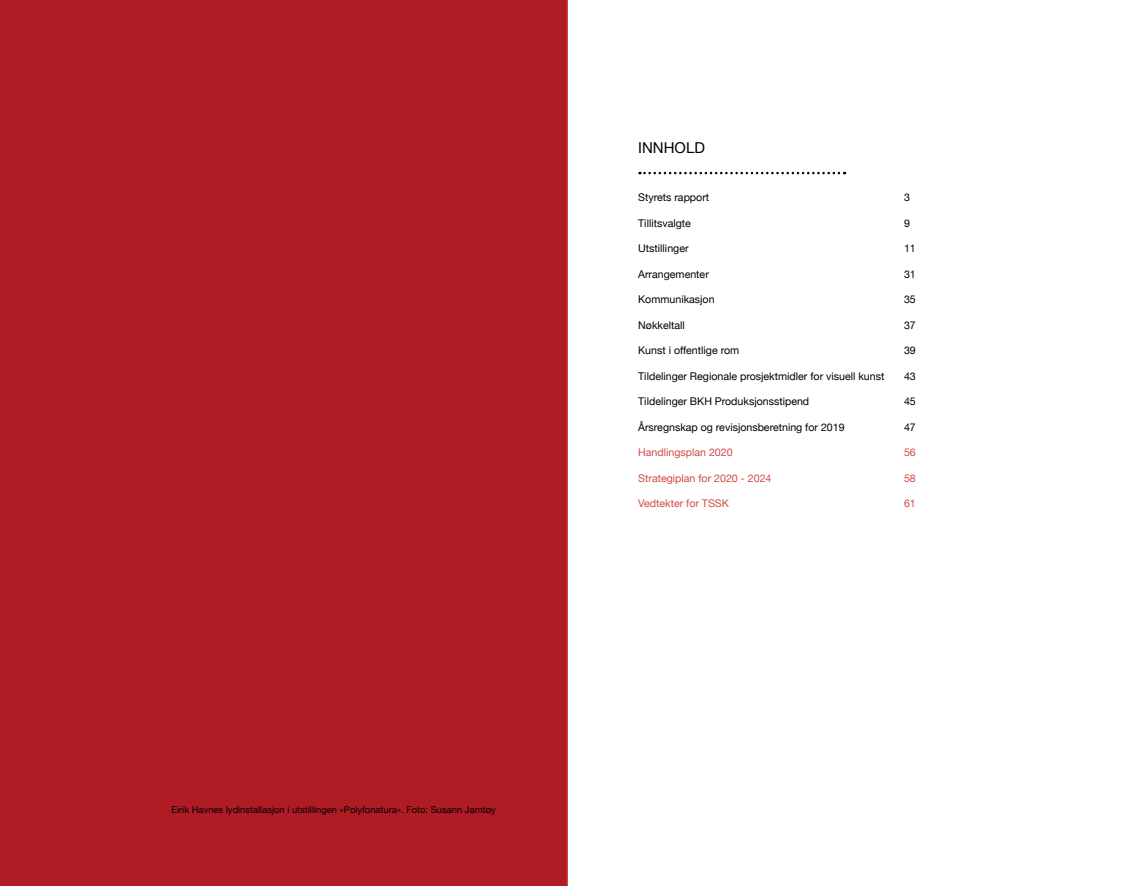
<style>
.page{position:relative;width:1134px;height:886px;background:#fff}
.page>*{position:absolute;margin:0;border:0;box-sizing:border-box;transform-origin:0 0}
.t1{font:15px "Helvetica Neue";color:#000}
.t2{font:10.62px "Helvetica Neue";color:#000}
.t3{font:10.62px "Helvetica Neue";color:#d14b46}
.t4{font:9.38px "Helvetica Neue";color:#000}
</style>
<div class="page">
<div style="left:0;top:0;width:568px;height:886px;background:#af1c24"></div>
<svg style="left:639px;top:172px;width:206px;height:2px"></svg>
<p class="t4" style="left:171px;top:803px;width:326px">Eirik Havnes lydinstallasjon i utstillingen «Polyfonatura». Foto: Susann Jamtøy</p>
<h1 class="t1" style="left:638px;top:137px;width:68px">INNHOLD</h1>
<p class="t2" style="left:638px;top:190px;width:73px">Styrets rapport</p>
<p class="t2" style="left:638px;top:215px;width:54px">Tillitsvalgte</p>
<p class="t2" style="left:638px;top:241px;width:52px">Utstillinger</p>
<p class="t2" style="left:638px;top:266px;width:72px">Arrangementer</p>
<p class="t2" style="left:638px;top:292px;width:78px">Kommunikasjon</p>
<p class="t2" style="left:638px;top:317px;width:48px">Nøkkeltall</p>
<p class="t2" style="left:638px;top:343px;width:103px">Kunst i offentlige rom</p>
<p class="t2" style="left:638px;top:368px;width:248px">Tildelinger Regionale prosjektmidler for visuell kunst</p>
<p class="t2" style="left:638px;top:394px;width:173px">Tildelinger BKH Produksjonsstipend</p>
<p class="t2" style="left:638px;top:419px;width:208px">Årsregnskap og revisjonsberetning for 2019</p>
<p class="t3" style="left:638px;top:445px;width:96px">Handlingsplan 2020</p>
<p class="t3" style="left:638px;top:470px;width:135px">Strategiplan for 2020 - 2024</p>
<p class="t3" style="left:638px;top:496px;width:92px">Vedtekter for TSSK</p>
<p class="t2" style="left:904px;top:190px;width:7px">3</p>
<p class="t2" style="left:904px;top:215px;width:7px">9</p>
<p class="t2" style="left:904px;top:241px;width:13px">11</p>
<p class="t2" style="left:904px;top:266px;width:13px">31</p>
<p class="t2" style="left:904px;top:292px;width:13px">35</p>
<p class="t2" style="left:904px;top:317px;width:13px">37</p>
<p class="t2" style="left:904px;top:343px;width:13px">39</p>
<p class="t2" style="left:904px;top:368px;width:13px">43</p>
<p class="t2" style="left:904px;top:394px;width:13px">45</p>
<p class="t2" style="left:904px;top:419px;width:13px">47</p>
<p class="t3" style="left:904px;top:445px;width:13px">56</p>
<p class="t3" style="left:904px;top:470px;width:13px">58</p>
<p class="t3" style="left:904px;top:496px;width:13px">61</p>
</div>
